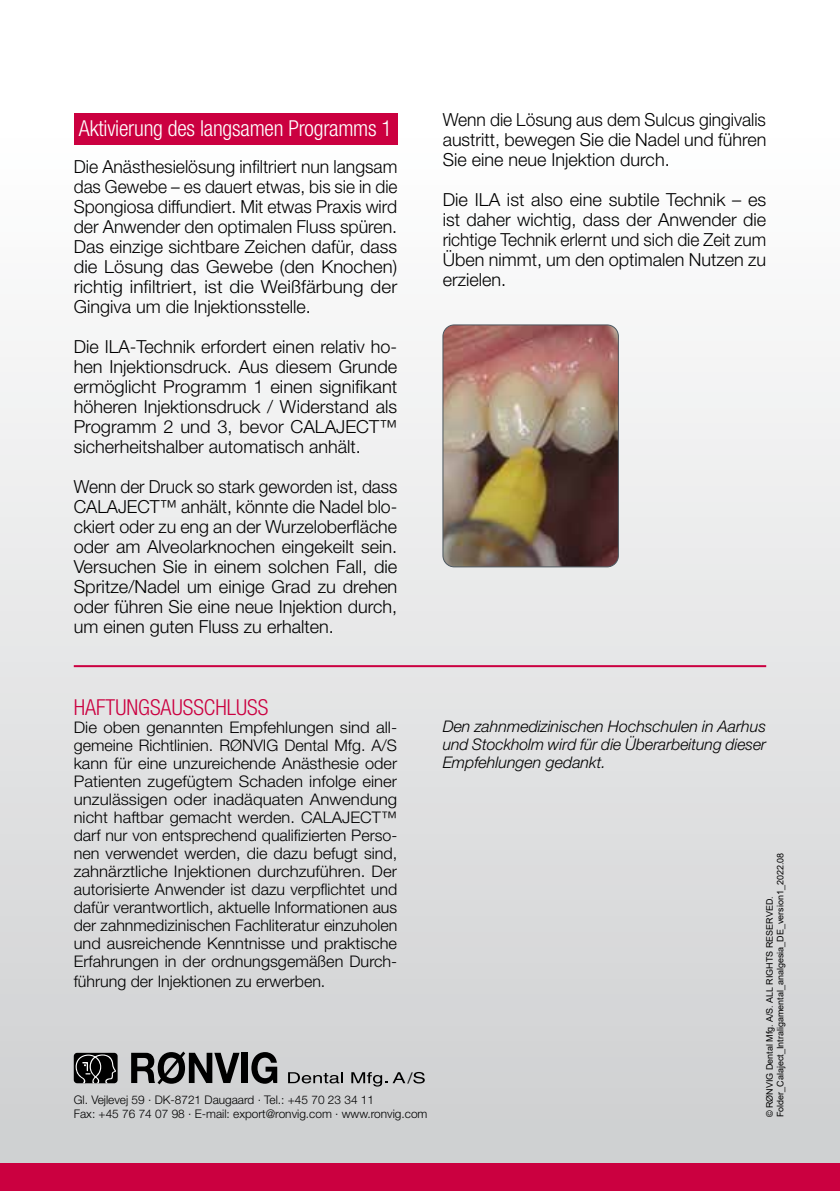
<style>
.page{position:relative;width:840px;height:1191px;background:#fff}
.page>*{position:absolute;margin:0;border:0;box-sizing:border-box;transform-origin:0 0}
.t1{font:300 condensed 22px "Helvetica Neue LT Std";letter-spacing:-.01em;color:#fff}
.t2{font:300 condensed 22px "Helvetica Neue LT Std";color:#cb0040}
.t3{font:300 18px/20px "Helvetica Neue LT Std";color:#000;text-align:justify}
.t4{font:300 18px/20px "Helvetica Neue LT Std";color:#000;text-align:justify;scale:.96 1}
.t5{font:300 16px/18px "Helvetica Neue LT Std";color:#000;text-align:justify;scale:1.05 1}
.t6{font:italic 300 16px/18px "Helvetica Neue LT Std";color:#000;text-align:justify}
.t7{font:300 16px "Helvetica Neue LT Std";color:#000}
.t8{font:500 15.4px "Helvetica Neue";color:#000}
.t9{font:300 11.8px/14.4px "Helvetica Neue LT Std";color:#000}
.t10{font:9px/10.8px "Arial";color:#000}
</style>
<div class="page">
<div style="left:0;top:126px;width:839px;height:1065px;background:linear-gradient(to bottom,#fff,#cdcecf)"></div>
<div style="left:0;top:1162px;width:839px;height:29px;background:#cb0040"></div>
<div style="left:74px;top:113px;width:323px;height:32px;background:#cb0040"></div>
<div style="left:74px;top:1052px;width:43px;height:31px;background:#000;border-radius:3px"></div>
<svg style="left:75px;top:1054px;width:42px;height:29px"></svg>
<svg style="left:131px;top:1051px;width:108px;height:33px;background:#686869"></svg>
<div style="left:241px;top:1052px;width:6px;height:31px;background:#000"></div>
<svg style="left:251px;top:1052px;width:26px;height:31px"></svg>
<svg style="left:413px;top:1072px;width:11px;height:11px"></svg>
<svg style="left:288px;top:1072px;width:55px;height:11px"></svg>
<svg style="left:351px;top:1072px;width:54px;height:14px"></svg>
<hr style="left:74px;top:665px;width:691px;height:2px;background:#cb0040">
<img style="left:442px;top:325px;width:176px;height:242px">
<div style="left:442px;top:325px;width:176px;height:242px;border:1px solid #4b575f;border-radius:11px"></div>
<p class="t1" style="left:79px;top:116px;width:314px">Aktivierung des langsamen Programms 1</p>
<p class="t3" style="left:74px;top:156px;width:325px">Die Anästhesielösung infiltriert nun langsam das Gewebe – es dauert etwas, bis sie in die Spongiosa diffundiert. Mit etwas Praxis wird der Anwender den optimalen Fluss spüren.<br>Das einzige sichtbare Zeichen dafür, dass die Lösung das Gewebe (den Knochen) richtig infiltriert, ist die Weißfärbung der Gingiva um die Injektionsstelle.</p>
<p class="t3" style="left:74px;top:336px;width:325px">Die ILA-Technik erfordert einen relativ ho&shy;hen Injektionsdruck. Aus diesem Grunde ermöglicht Programm 1 einen signifikant höheren Injektionsdruck / Widerstand als Programm 2 und 3, bevor CALAJECT™ sicherheitshalber automatisch anhält.</p>
<p class="t4" style="left:74px;top:476px;width:338px">Wenn der Druck so stark geworden ist, dass CALAJECT™ anhält, könnte die Nadel blo&shy;ckiert oder zu eng an der Wurzeloberfläche oder am Alveolarknochen eingekeilt sein.<br>Versuchen Sie in einem solchen Fall, die Spritze/Nadel um einige Grad zu drehen oder führen Sie eine neue Injektion durch, um einen guten Fluss zu erhalten.</p>
<p class="t3" style="left:442px;top:109px;width:325px">Wenn die Lösung aus dem Sulcus gingivalis austritt, bewegen Sie die Nadel und führen Sie eine neue Injektion durch.</p>
<p class="t3" style="left:442px;top:189px;width:325px">Die ILA ist also eine subtile Technik – es ist daher wichtig, dass der Anwender die richtige Technik erlernt und sich die Zeit zum Üben nimmt, um den optimalen Nutzen zu erzielen.</p>
<p class="t2" style="left:74px;top:695px;width:196px">HAFTUNGSAUSSCHLUSS</p>
<p class="t5" style="left:74px;top:718px;width:309px">Die oben genannten Empfehlungen sind all&shy;gemeine Richtlinien. RØNVIG Dental Mfg. A/S kann für eine unzureichende Anästhesie oder Patienten zugefügtem Schaden infolge einer unzulässigen oder inadäquaten Anwendung nicht haftbar gemacht werden. CALAJECT™ darf nur von entsprechend qualifizierten Perso&shy;nen verwendet werden, die dazu befugt sind, zahnärztliche Injektionen durchzuführen. Der autorisierte Anwender ist dazu verpflichtet und dafür verantwortlich, aktuelle Informationen aus der zahnmedizinischen Fachliteratur einzuholen und ausreichende Kenntnisse und praktische Erfahrungen in der ordnungsgemäßen Durch-</p>
<p class="t7" style="left:74px;top:971px;width:253px">führung der Injektionen zu erwerben.</p>
<p class="t8" style="left:407px;top:1068px;width:7px">/</p>
<p class="t9" style="left:74px;top:1092px;width:355px">Gl. Vejlevej 59 . DK-8721 Daugaard . Tel.: +45 70 23 34 11<br>Fax: +45 76 74 07 98 . E-mail: export@ronvig.com . www.ronvig.com</p>
<p class="t6" style="left:442px;top:717px;width:325px">Den zahnmedizinischen Hochschulen in Aarhus und Stockholm wird für die Überarbeitung dieser Empfehlungen gedankt.</p>
<p class="t10" style="left:763px;top:1117px;width:266px;rotate:-90deg">© RØNVIG Dental Mfg. A/S. ALL RIGHTS RESERVED.<br>Folder_Calaject_Intraligamental_analgesia_DE_version1_2022.08</p>
</div>
